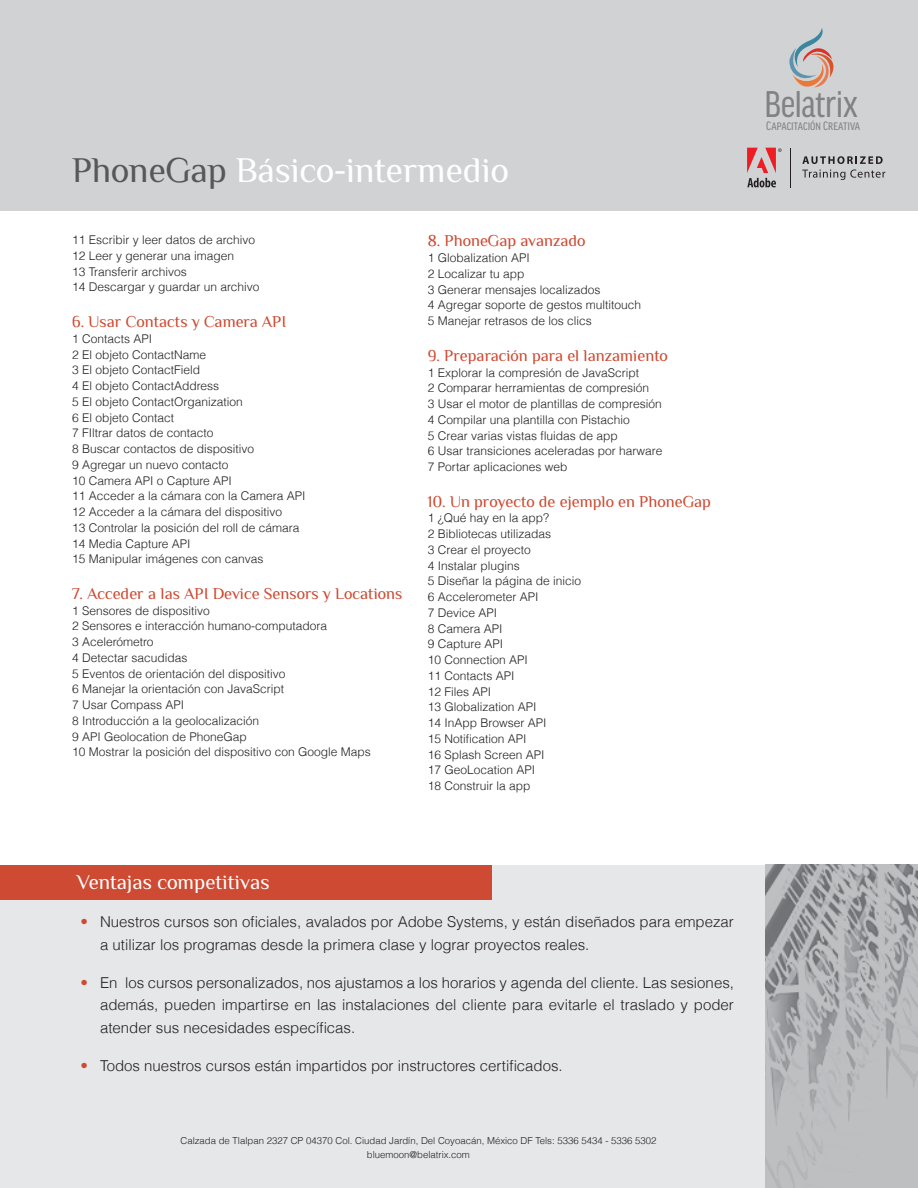
<style>
.page{position:relative;width:918px;height:1188px;background:#fff}
.page>*{position:absolute;margin:0;border:0;box-sizing:border-box;transform-origin:0 0}
.t1{font:condensed 39.75px "Good Headline Pro";color:#808285}
.Titulo_principal{font:36px "Philosopher";color:#fff}
.t2{font:21px "Philosopher";color:#fff}
.Subtitulos_temario_c{font:16.5px "Philosopher";color:#ce4a32}
.t3{font:300 15px/22.8px "Helvetica";color:#231f20}
.t4{font:condensed 13.05px "Good Headline Pro";color:#808285}
.Cuerpo_de_texto___ch{font:300 12px "Helvetica";color:#231f20}
.Subtitulos_temario_c-2{font:300 12px "Helvetica";color:#231f20}
.t5{font:300 9.6px/13.6px "Helvetica";color:#231f20;text-align:center}
.s1{color:#57585a}
.s2{color:#ce4a32}
</style>
<div class="page">
<div style="left:0;top:865px;width:918px;height:323px;background:#e6e7e9"></div>
<img style="left:766px;top:865px;width:152px;height:323px">
<div style="left:0;top:865px;width:492px;height:34px;background:#ce4a32"></div>
<div style="left:0;top:0;width:918px;height:211px;background:#d1d2d4"></div>
<svg style="left:747px;top:148px;width:35px;height:39px"></svg>
<svg style="left:802px;top:156px;width:83px;height:24px"></svg>
<hr style="left:791px;top:148px;width:1px;height:39px;background:#231f20">
<svg style="left:789px;top:28px;width:45px;height:60px"></svg>
<p class="Titulo_principal" style="left:72px;top:151px;width:438px"><span class="s1">PhoneGap</span> Básico-intermedio</p>
<p class="Cuerpo_de_texto___ch" style="left:72px;top:230px;width:185px">11 Escribir y leer datos de archivo</p>
<p class="Cuerpo_de_texto___ch" style="left:72px;top:246px;width:164px">12 Leer y generar una imagen</p>
<p class="Cuerpo_de_texto___ch" style="left:72px;top:262px;width:116px">13 Transferir archivos</p>
<p class="Cuerpo_de_texto___ch" style="left:72px;top:278px;width:189px">14 Descargar y guardar un archivo</p>
<p class="Subtitulos_temario_c" style="left:72px;top:313px;width:216px">6. Usar Contacts y Camera API</p>
<p class="Subtitulos_temario_c-2" style="left:72px;top:329px;width:82px">1 Contacts API</p>
<p class="Cuerpo_de_texto___ch" style="left:72px;top:345px;width:136px">2 El objeto ContactName</p>
<p class="Cuerpo_de_texto___ch" style="left:72px;top:360px;width:130px">3 El objeto ContactField</p>
<p class="Cuerpo_de_texto___ch" style="left:72px;top:376px;width:149px">4 El objeto ContactAddress</p>
<p class="Cuerpo_de_texto___ch" style="left:72px;top:392px;width:172px">5 El objeto ContactOrganization</p>
<p class="Cuerpo_de_texto___ch" style="left:72px;top:408px;width:104px">6 El objeto Contact</p>
<p class="Cuerpo_de_texto___ch" style="left:72px;top:423px;width:143px">7 FIltrar datos de contacto</p>
<p class="Cuerpo_de_texto___ch" style="left:72px;top:439px;width:184px">8 Buscar contactos de dispositivo</p>
<p class="Cuerpo_de_texto___ch" style="left:72px;top:455px;width:158px">9 Agregar un nuevo contacto</p>
<p class="Cuerpo_de_texto___ch" style="left:72px;top:471px;width:161px">10 Camera API o Capture API</p>
<p class="Cuerpo_de_texto___ch" style="left:72px;top:486px;width:235px">11 Acceder a la cámara con la Camera API</p>
<p class="Cuerpo_de_texto___ch" style="left:72px;top:502px;width:212px">12 Acceder a la cámara del dispositivo</p>
<p class="Cuerpo_de_texto___ch" style="left:72px;top:518px;width:229px">13 Controlar la posición del roll de cámara</p>
<p class="Cuerpo_de_texto___ch" style="left:72px;top:534px;width:120px">14 Media Capture API</p>
<p class="Cuerpo_de_texto___ch" style="left:72px;top:549px;width:193px">15 Manipular imágenes con canvas</p>
<p class="Subtitulos_temario_c" style="left:72px;top:584px;width:332px">7. Acceder a las API Device Sensors y Locations</p>
<p class="Cuerpo_de_texto___ch" style="left:72px;top:601px;width:139px">1 Sensores de dispositivo</p>
<p class="Cuerpo_de_texto___ch" style="left:72px;top:616px;width:257px">2 Sensores e interacción humano-computadora</p>
<p class="Cuerpo_de_texto___ch" style="left:72px;top:632px;width:83px">3 Acelerómetro</p>
<p class="Cuerpo_de_texto___ch" style="left:72px;top:648px;width:117px">4 Detectar sacudidas</p>
<p class="Cuerpo_de_texto___ch" style="left:72px;top:664px;width:215px">5 Eventos de orientación del dispositivo</p>
<p class="Cuerpo_de_texto___ch" style="left:72px;top:679px;width:214px">6 Manejar la orientación con JavaScript</p>
<p class="Cuerpo_de_texto___ch" style="left:72px;top:695px;width:114px">7 Usar Compass API</p>
<p class="Cuerpo_de_texto___ch" style="left:72px;top:711px;width:189px">8 Introducción a la geolocalización</p>
<p class="Cuerpo_de_texto___ch" style="left:72px;top:727px;width:176px">9 API Geolocation de PhoneGap</p>
<p class="Cuerpo_de_texto___ch" style="left:72px;top:742px;width:300px">10 Mostrar la posición del dispositivo con Google Maps</p>
<p class="Subtitulos_temario_c" style="left:428px;top:232px;width:159px">8. PhoneGap avanzado</p>
<p class="Cuerpo_de_texto___ch" style="left:428px;top:248px;width:104px">1 Globalization API</p>
<p class="Cuerpo_de_texto___ch" style="left:428px;top:264px;width:98px">2 Localizar tu app</p>
<p class="Cuerpo_de_texto___ch" style="left:428px;top:280px;width:174px">3 Generar mensajes localizados</p>
<p class="Cuerpo_de_texto___ch" style="left:428px;top:296px;width:215px">4 Agregar soporte de gestos multitouch</p>
<p class="Cuerpo_de_texto___ch" style="left:428px;top:311px;width:165px">5 Manejar retrasos de los clics</p>
<p class="Subtitulos_temario_c" style="left:428px;top:346px;width:242px">9. Preparación para el lanzamiento</p>
<p class="Cuerpo_de_texto___ch" style="left:428px;top:363px;width:213px">1 Explorar la compresión de JavaScript</p>
<p class="Cuerpo_de_texto___ch" style="left:428px;top:378px;width:223px">2 Comparar herramientas de compresión</p>
<p class="Cuerpo_de_texto___ch" style="left:428px;top:394px;width:235px">3 Usar el motor de plantillas de compresión</p>
<p class="Cuerpo_de_texto___ch" style="left:428px;top:410px;width:204px">4 Compilar una plantilla con Pistachio</p>
<p class="Cuerpo_de_texto___ch" style="left:428px;top:426px;width:191px">5 Crear varias vistas fluidas de app</p>
<p class="Cuerpo_de_texto___ch" style="left:428px;top:441px;width:236px">6 Usar transiciones aceleradas por harware</p>
<p class="Cuerpo_de_texto___ch" style="left:428px;top:457px;width:141px">7 Portar aplicaciones web</p>
<p class="Subtitulos_temario_c" style="left:428px;top:492px;width:285px">10. Un proyecto de ejemplo en PhoneGap</p>
<p class="Cuerpo_de_texto___ch" style="left:428px;top:508px;width:123px">1 ¿Qué hay en la app?</p>
<p class="Cuerpo_de_texto___ch" style="left:428px;top:524px;width:125px">2 Bibliotecas utilizadas</p>
<p class="Cuerpo_de_texto___ch" style="left:428px;top:540px;width:104px">3 Crear el proyecto</p>
<p class="Cuerpo_de_texto___ch" style="left:428px;top:556px;width:94px">4 Instalar plugins</p>
<p class="Cuerpo_de_texto___ch" style="left:428px;top:571px;width:155px">5 Diseñar la página de inicio</p>
<p class="Cuerpo_de_texto___ch" style="left:428px;top:587px;width:112px">6 Accelerometer API</p>
<p class="Cuerpo_de_texto___ch" style="left:428px;top:603px;width:71px">7 Device API</p>
<p class="Cuerpo_de_texto___ch" style="left:428px;top:619px;width:76px">8 Camera API</p>
<p class="Cuerpo_de_texto___ch" style="left:428px;top:634px;width:77px">9 Capture API</p>
<p class="Cuerpo_de_texto___ch" style="left:428px;top:650px;width:102px">10 Connection API</p>
<p class="Cuerpo_de_texto___ch" style="left:428px;top:666px;width:88px">11 Contacts API</p>
<p class="Cuerpo_de_texto___ch" style="left:428px;top:682px;width:65px">12 Files API</p>
<p class="Cuerpo_de_texto___ch" style="left:428px;top:697px;width:110px">13 Globalization API</p>
<p class="Cuerpo_de_texto___ch" style="left:428px;top:713px;width:120px">14 InApp Browser API</p>
<p class="Cuerpo_de_texto___ch" style="left:428px;top:729px;width:100px">15 Notification API</p>
<p class="Cuerpo_de_texto___ch" style="left:428px;top:745px;width:118px">16 Splash Screen API</p>
<p class="Cuerpo_de_texto___ch" style="left:428px;top:760px;width:109px">17 GeoLocation API</p>
<p class="Cuerpo_de_texto___ch" style="left:428px;top:776px;width:104px">18 Construir la app</p>
<h3 class="t2" style="left:76px;top:871px;width:195px">Ventajas competitivas</h3>
<p class="t3" style="left:100px;top:910px;width:635px;text-indent:-20px"><span class="s2">•</span> Nuestros cursos son oficiales, avalados por Adobe Systems, y están diseñados para empezar a utilizar los programas desde la primera clase y lograr proyectos reales.</p>
<p class="t3" style="left:100px;top:970px;width:635px;text-align:justify;text-indent:-20px"><span class="s2">•</span> En los cursos personalizados, nos ajustamos a los horarios y agenda del cliente. Las sesiones, además, pueden impartirse en las instalaciones del cliente para evitarle el traslado y poder atender sus necesidades específicas.</p>
<p class="t3" style="left:81px;top:1054px;width:484px"><span class="s2">•</span> Todos nuestros cursos están impartidos por instructores certificados.</p>
<p class="t5" style="left:180px;top:1134px;width:478px">Calzada de Tlalpan 2327 CP 04370 Col. Ciudad Jardín, Del Coyoacán, México DF Tels: 5336 5434 - 5336 5302 bluemoon@belatrix.com</p>
<h1 class="t1" style="left:764px;top:83px;width:95px">Belatrix</h1>
<p class="t4" style="left:766px;top:118px;width:95px">Capacitación Creativa</p>
</div>
